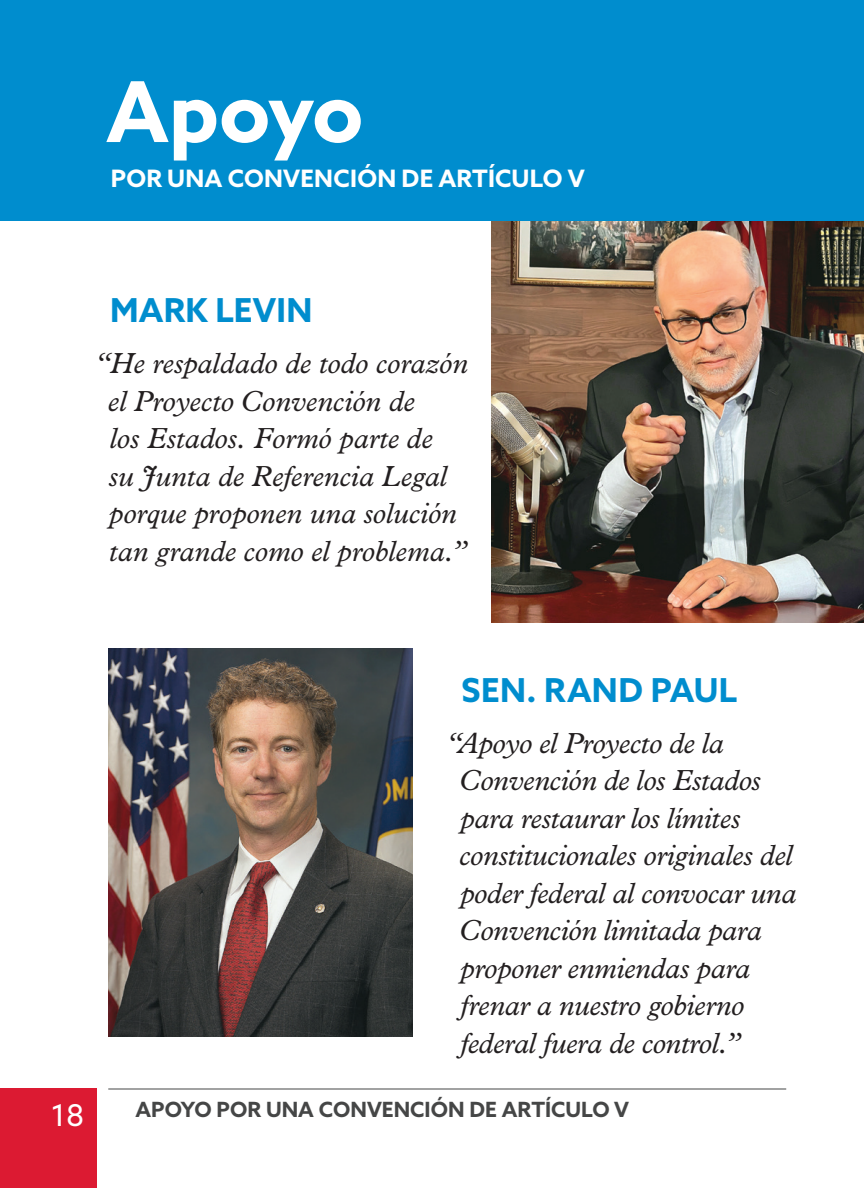
<style>
.page{position:relative;width:864px;height:1188px;background:#fff}
.page>*{position:absolute;margin:0;border:0;box-sizing:border-box;transform-origin:0 0}
.Headline{font:700 84px "Azo Sans";letter-spacing:-.02em;color:#fff}
.Subhead{font:700 33px "Azo Sans";letter-spacing:.01em;color:#008dce}
.t1{font:30px "Azo Sans";color:#fff}
.Quotes{font:italic 29.4px/37.5px "Plantin MT Pro";letter-spacing:-.005em;color:#231f20}
.Subhead-2{font:700 24px "Azo Sans";letter-spacing:.01em;color:#fff}
.t2{font:700 21px "Azo Sans";color:#454646}
</style>
<div class="page">
<div style="left:0;top:1088px;width:97px;height:100px;background:#dc1a32"></div>
<hr style="left:108px;top:1088px;width:678px;height:2px;background:#454646">
<img style="left:491px;top:220px;width:373px;height:402px">
<div style="left:0;top:0;width:864px;height:220px;background:#008dce"></div>
<img style="left:108px;top:649px;width:304px;height:388px">
<p class="Headline" style="left:106px;top:56px;width:259px">Apoyo</p>
<p class="Subhead-2" style="left:111px;top:163px;width:476px">POR UNA CONVENCIÓN DE ARTÍCULO V</p>
<p class="Subhead" style="left:110px;top:288px;width:204px">MARK LEVIN</p>
<p class="Quotes" style="left:108px;top:344px;width:362px;text-indent:-14px">“He respaldado de todo corazón el Proyecto Convención de<br>los Estados. Formó parte de<br>su Junta de Referencia Legal porque proponen una solución tan grande como el problema.”</p>
<p class="t1" style="left:51px;top:1095px;width:35px">18</p>
<p class="Subhead" style="left:462px;top:668px;width:277px">SEN. RAND PAUL</p>
<p class="Quotes" style="left:459px;top:724px;width:339px;text-indent:-14px">“Apoyo el Proyecto de la<br>Convención de los Estados para restaurar los límites constitucionales originales del poder federal al convocar una<br>Convención limitada para proponer enmiendas para frenar a nuestro gobierno federal fuera de control.”</p>
<p class="t2" style="left:136px;top:1096px;width:495px">APOYO POR UNA CONVENCIÓN DE ARTÍCULO V</p>
</div>
